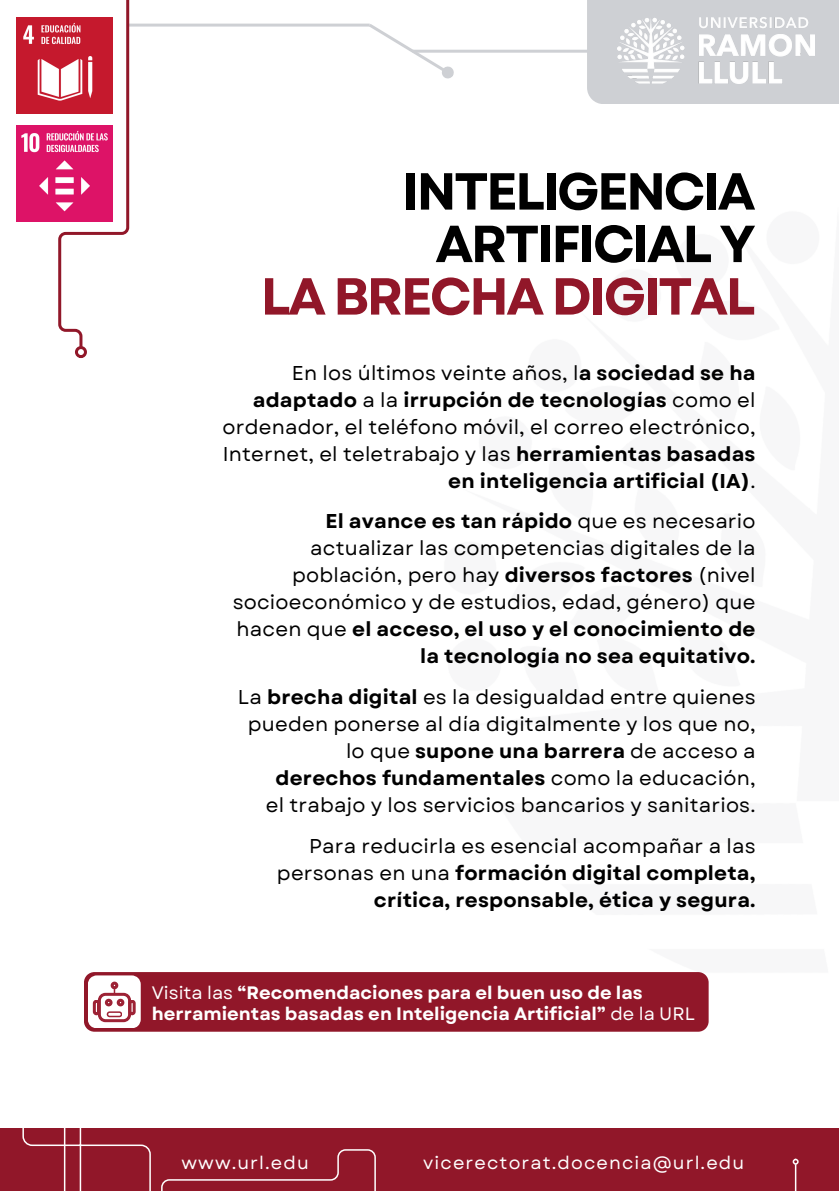
<style>
.page{position:relative;width:839px;height:1191px;background:#fff}
.page>*{position:absolute;margin:0;border:0;box-sizing:border-box;transform-origin:0 0}
.t1{font:700 52px/52.4px "Garet";letter-spacing:-.05em;color:#000;text-align:right}
.t2{font:20px/27px "Garet";letter-spacing:.01em;color:#000;text-align:right}
.t3{font:700 20px/27px "Garet";letter-spacing:.01em;color:#000;text-align:right}
.t4{font:700 18px/21px "Garet";color:#fff}
.t5{font:18px "Garet";letter-spacing:.06em;color:#fff}
.s1{color:#911729}
.s2{font-weight:700}
.s3{font-weight:400}
</style>
<div class="page">
<img style="left:17px;top:17px;width:40px;height:96px">
<hr style="left:412px;top:50px;width:188px;height:3px;background:#ced0d4">
<svg style="left:365px;top:23px;width:93px;height:56px"></svg>
<hr style="left:128px;top:24px;width:242px;height:3px;background:#ced0d4">
<div style="left:587px;top:0;width:251px;height:104px;background:#ced0d4"></div>
<img style="left:617px;top:17px;width:197px;height:66px">
<div style="left:0;top:1128px;width:838px;height:63px;background:#911729"></div>
<svg style="left:161px;top:1149px;width:636px;height:42px"></svg>
<svg style="left:792px;top:1159px;width:6px;height:6px"></svg>
<svg style="left:22px;top:1128px;width:129px;height:63px"></svg>
<svg style="left:84px;top:972px;width:624px;height:60px;background:#972536"></svg>
<svg style="left:57px;top:0;width:74px;height:350px"></svg>
<div style="left:75px;top:346px;width:12px;height:12px;border:3px solid #911729;border-radius:50%"></div>
<img style="left:17px;top:126px;width:96px;height:96px">
<p class="t1" style="left:260px;top:165px;width:496px">INTELIGENCIA<br>ARTIFICIAL Y<br><span class="s1">LA BRECHA DIGITAL</span></p>
<p class="t2" style="left:222px;top:359px;width:534px">En los últimos veinte años, l<span class="s2">a sociedad se ha adaptado</span> a la <span class="s2">irrupción de tecnologías</span> como el ordenador, el teléfono móvil, el correo electrónico, Internet, el teletrabajo y las <span class="s2">herramientas basadas en inteligencia artificial (IA)</span>.</p>
<p class="t2" style="left:233px;top:508px;width:524px"><span class="s2">El avance es tan rápido</span> que es necesario actualizar las competencias digitales de la población, pero hay <span class="s2">diversos factores</span> (nivel socioeconómico y de estudios, edad, género) que hacen que <span class="s2">el acceso, el uso y el conocimiento de la tecnología no sea equitativo.</span></p>
<p class="t2" style="left:238px;top:683px;width:519px;text-align:center">La <span class="s2">brecha digital</span> es la desigualdad entre quienes pueden ponerse al día digitalmente y los que no,</p>
<p class="t3" style="left:346px;top:737px;width:411px"><span class="s3">lo que</span> supone una barrera <span class="s3">de acceso a</span></p>
<h1 class="t2" style="left:266px;top:764px;width:491px;text-align:center"><span class="s2">derechos fundamentales</span> como la educación, el trabajo y los servicios bancarios y sanitarios.</h1>
<p class="t3" style="left:277px;top:832px;width:480px"><span class="s3">Para reducirla es esencial acompañar a las personas en una</span> formación digital completa, crítica, responsable, ética y segura.</p>
<p class="t4" style="left:152px;top:982px;width:544px"><span class="s3">Visita las</span> “Recomendaciones para el buen uso de las herramientas basadas en Inteligencia Artificial” <span class="s3">de la URL</span></p>
<p class="t5" style="left:181px;top:1150px;width:129px">www.url.edu</p>
<p class="t5" style="left:423px;top:1150px;width:322px">vicerectorat.docencia@url.edu</p>
</div>
